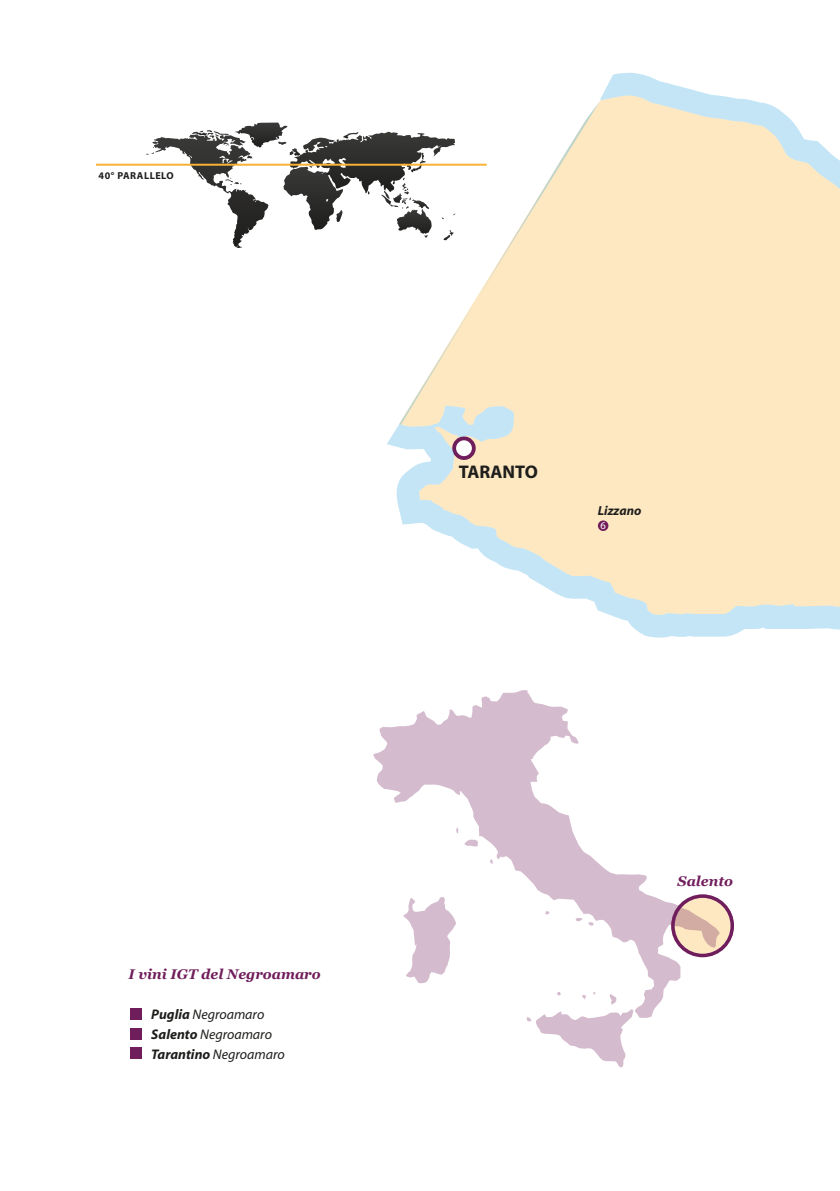
<style>
.page{position:relative;width:840px;height:1191px;background:#fff}
.page>*{position:absolute;margin:0;border:0;box-sizing:border-box;transform-origin:0 0}
.t1{font:700 18.4px "Myriad";color:#1e1e1c}
.t2{font:italic 14px/20px "Myriad";color:#1d1d1b}
.t3{font:italic 700 14px "Georgia";color:#701d5b}
.t4{font:italic 700 13.2px "Myriad";color:#1e1e1c}
.t5{font:10.4px "Myriad";color:#fff}
.t6{font:700 10px "Myriad";letter-spacing:.05em;color:#1e1e1c}
.s1{font-weight:700}
</style>
<div class="page">
<div style="left:131px;top:1008px;width:11px;height:12px;background:#701d5b"></div>
<div style="left:131px;top:1028px;width:11px;height:11px;background:#701d5b"></div>
<div style="left:131px;top:1047px;width:11px;height:12px;background:#701d5b"></div>
<svg style="left:146px;top:122px;width:241px;height:116px"></svg>
<hr style="left:96px;top:164px;width:391px;height:2px;background:#f9b234">
<svg style="left:387px;top:73px;width:453px;height:995px"></svg>
<p class="t6" style="left:99px;top:170px;width:77px">40° PARALLELO</p>
<p class="t3" style="left:129px;top:963px;width:194px">I vini IGT del Negroamaro</p>
<p class="t2" style="left:151px;top:1005px;width:135px"><span class="s1">Puglia</span> Negroamaro<br><span class="s1">Salento</span> Negroamaro<br><span class="s1">Tarantino</span> Negroamaro</p>
<h1 class="t1" style="left:459px;top:462px;width:81px">TARANTO</h1>
<p class="t4" style="left:598px;top:504px;width:45px">Lizzano</p>
<p class="t5" style="left:601px;top:520px;width:7px">6</p>
<p class="t3" style="left:678px;top:871px;width:57px">Salento</p>
</div>
